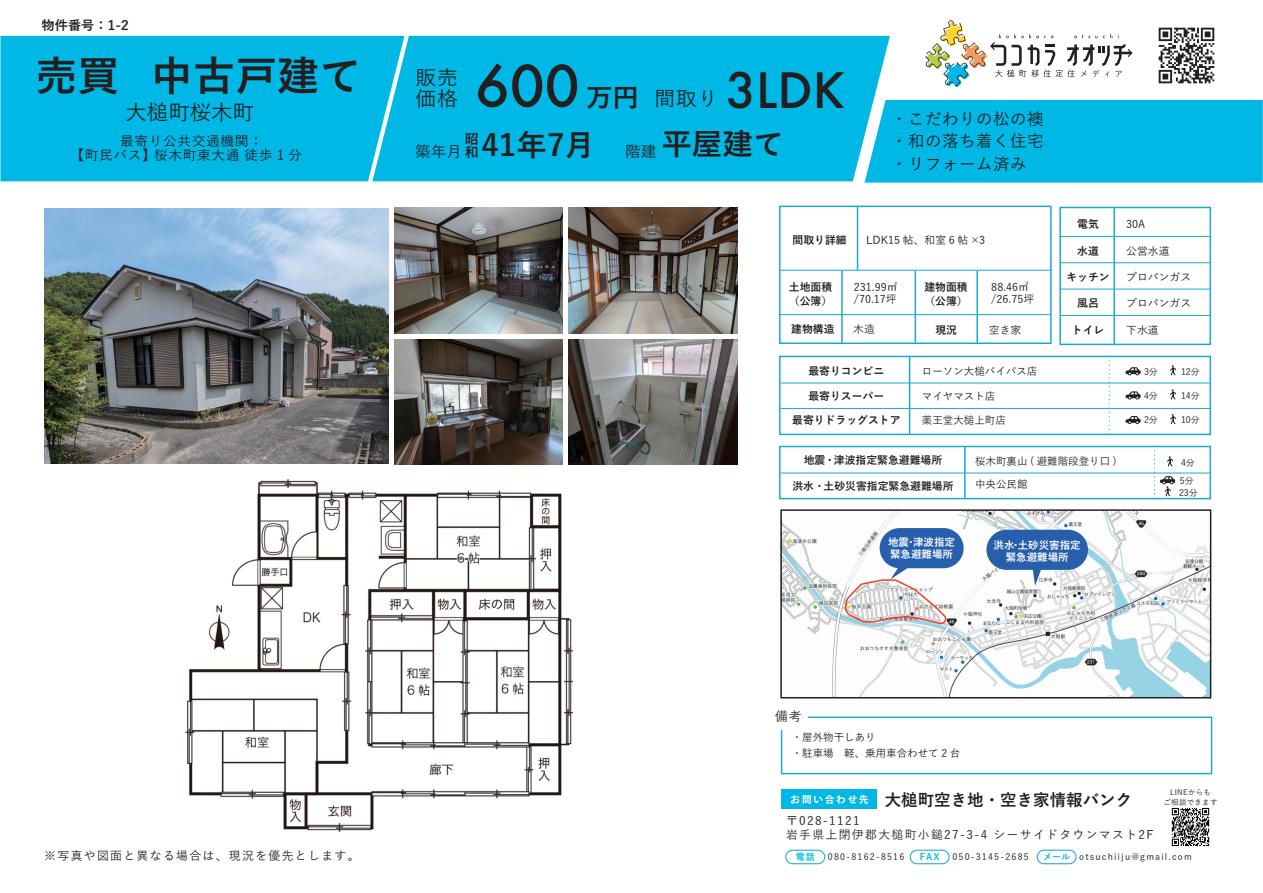
<style>
.page{position:relative;width:1263px;height:893px;background:#fff}
.page>*{position:absolute;margin:0;border:0;box-sizing:border-box;transform-origin:0 0}
.t1{font:500 55.35px "Futura";color:#231f20}
.t2{font:500 47.4px "Futura";color:#231f20}
.t3{font:700 41.25px "Yu Go";color:#231f20}
.t4{font:700 30px "Yu Go";color:#231f20}
.t5{font:500 21px "Yu Go";color:#231f20}
.t6{font:500 20.25px/21.3px "Yu Go";color:#231f20}
.t7{font:500 16.5px/22.5px "Yu Go";letter-spacing:.03em;color:#231f20;text-align:justify}
.t8{font:700 16.5px "Yu Go";color:#231f20}
.t9{font:500 15.3px "Yu Go";color:#231f20}
.t10{font:700 13.65px "Yu Go";color:#231f20}
.t11{font:500 13.5px/14.1px "Yu Go";letter-spacing:.04em;color:#231f20}
.t12{font:700 12.9px "Yu Go";color:#231f20}
.t13{font:500 12.9px "Yu Go";color:#231f20}
.t14{font:500 11.85px/14.4px "Yu Go";letter-spacing:.11em;color:#231f20}
.t15{font:700 10.8px/14.4px "Yu Go";color:#231f20}
.t16{font:500 10.8px/11.4px "Yu Go";color:#231f20}
.t17{font:500 10.5px/15.5px "Yu Go";color:#231f20}
.t18{font:700 10.5px/12.5px "Yu Go";color:#fff}
.t19{font:700 9.6px "Koz Go Pr 6 N";letter-spacing:.19em;color:#fff}
.t20{font:500 9px/11.7px "Yu Go";letter-spacing:.13em;color:#231f20}
.t21{font:700 9px "Yu Go";color:#00b8e6}
.t22{font:500 7.5px/9.8px "Yu Go";letter-spacing:.03em;color:#231f20;text-align:center}
.s1{font-family:"Yu Go";font-weight:700;font-size:25.8px}
.s2{font-family:"Yu Go";font-size:20.25px}
.s3{font-size:13.65px}
.s4{font-weight:500;font-size:15.3px}
.s5{font-weight:700;color:#00b8e6}
</style>
<div class="page">
<div style="left:0;top:36px;width:890px;height:145px;background:#00b8e6"></div>
<svg style="left:365px;top:35px;width:47px;height:147px;background:#1abfe8"></svg>
<div style="left:864px;top:100px;width:399px;height:83px;background:#00b8e6"></div>
<img style="left:1158px;top:27px;width:57px;height:57px">
<svg style="left:925px;top:20px;width:207px;height:67px"></svg>
<svg style="left:1125px;top:367px;width:15px;height:8px"></svg>
<svg style="left:1170px;top:365px;width:6px;height:10px"></svg>
<svg style="left:1125px;top:391px;width:15px;height:9px"></svg>
<svg style="left:1170px;top:389px;width:6px;height:11px"></svg>
<svg style="left:1125px;top:416px;width:15px;height:8px"></svg>
<svg style="left:1170px;top:414px;width:6px;height:10px"></svg>
<div style="left:779px;top:356px;width:432px;height:79px;border:1px solid #19a9d3"></div>
<hr style="left:909px;top:357px;width:1px;height:77px;background:#19a9d3">
<hr style="left:781px;top:383px;width:429px;height:1px;background:#19a9d3">
<hr style="left:781px;top:408px;width:429px;height:1px;background:#19a9d3">
<svg style="left:1108px;top:357px;width:2px;height:77px"></svg>
<div style="left:779px;top:446px;width:432px;height:53px;border:1px solid #19a9d3"></div>
<hr style="left:964px;top:447px;width:1px;height:52px;background:#19a9d3">
<hr style="left:781px;top:473px;width:429px;height:1px;background:#19a9d3">
<div style="left:781px;top:716px;width:431px;height:58px;border:1px solid #19a9d3"></div>
<div style="left:770px;top:705px;width:38px;height:24px;background:#fff"></div>
<div style="left:781px;top:789px;width:96px;height:19px;background:#00b8e6"></div>
<div style="left:785px;top:850px;width:40px;height:14px;border:1px solid #19a9d3;border-radius:7px"></div>
<div style="left:910px;top:850px;width:40px;height:14px;border:1px solid #19a9d3;border-radius:7px"></div>
<div style="left:1037px;top:850px;width:39px;height:14px;border:1px solid #19a9d3;border-radius:7px"></div>
<img style="left:1171px;top:807px;width:39px;height:40px">
<img style="left:782px;top:511px;width:427px;height:185px">
<div style="left:780px;top:509px;width:431px;height:189px;border:1px solid #231f20"></div>
<img style="left:44px;top:208px;width:345px;height:256px">
<img style="left:569px;top:339px;width:168px;height:125px">
<img style="left:394px;top:339px;width:168px;height:125px">
<img style="left:569px;top:208px;width:168px;height:125px">
<img style="left:394px;top:208px;width:168px;height:125px">
<div style="left:880px;top:528px;width:84px;height:40px;background:#275fac;border-radius:20px"></div>
<svg style="left:1030px;top:570px;width:18px;height:16px"></svg>
<div style="left:986px;top:530px;width:102px;height:40px;background:#275fac;border-radius:20px"></div>
<svg style="left:843px;top:542px;width:104px;height:82px"></svg>
<div style="left:1059px;top:207px;width:152px;height:138px;border:1px solid #19a9d3"></div>
<hr style="left:1113px;top:207px;width:2px;height:137px;background:#19a9d3">
<hr style="left:1060px;top:236px;width:150px;height:1px;background:#19a9d3">
<hr style="left:1060px;top:262px;width:150px;height:1px;background:#19a9d3">
<hr style="left:1060px;top:289px;width:150px;height:1px;background:#19a9d3">
<hr style="left:1060px;top:315px;width:150px;height:1px;background:#19a9d3">
<img style="left:186px;top:479px;width:386px;height:352px">
<svg style="left:1154px;top:447px;width:21px;height:52px"></svg>
<div style="left:779px;top:206px;width:273px;height:138px;border:1px solid #19a9d3"></div>
<hr style="left:857px;top:206px;width:1px;height:64px;background:#19a9d3">
<hr style="left:780px;top:270px;width:271px;height:1px;background:#19a9d3">
<hr style="left:780px;top:314px;width:271px;height:1px;background:#19a9d3">
<hr style="left:914px;top:270px;width:2px;height:73px;background:#19a9d3">
<hr style="left:976px;top:270px;width:2px;height:73px;background:#19a9d3">
<hr style="left:841px;top:271px;width:2px;height:72px;background:#19a9d3">
<p class="t12" style="left:42px;top:18px;width:88px">物件番号：1-2</p>
<h3 class="t3" style="left:36px;top:52px;width:86px">売買</h3>
<h3 class="t3" style="left:151px;top:52px;width:212px">中古戸建て</h3>
<h3 class="t5" style="left:125px;top:93px;width:130px">大槌町桜木町</h3>
<p class="t11" style="left:71px;top:133px;width:233px;text-indent:50px">最寄り公共交通機関：<br>【町民バス】桜木町東大通徒歩 1 分</p>
<p class="t14" style="left:44px;top:846px;width:317px">※写真や図面と異なる場合は、現況を優先とします。</p>
<h3 class="t6" style="left:416px;top:64px;width:44px">販売価格</h3>
<h1 class="t1" style="left:475px;top:55px;width:245px">600 <span class="s1">万円</span> <span class="s2">間取り</span></h1>
<h2 class="t2" style="left:726px;top:64px;width:120px">3LDK</h2>
<h3 class="t9" style="left:415px;top:137px;width:49px">築年月</h3>
<h3 class="t4" style="left:465px;top:128px;width:320px"><span class="s3">和</span>41年7月 <span class="s4">階建</span>平屋建て</h3>
<p class="t10" style="left:465px;top:131px;width:21px">昭</p>
<h3 class="t7" style="left:891px;top:105px;width:154px">・こだわりの松の襖・和の落ち着く住宅・リフォーム済み</h3>
<p class="t15" style="left:792px;top:233px;width:56px">間取り詳細</p>
<p class="t16" style="left:866px;top:233px;width:120px">LDK15 帖、和室 6 帖×3</p>
<p class="t15" style="left:789px;top:280px;width:45px">土地面積（公簿）</p>
<p class="t16" style="left:854px;top:280px;width:45px">231.99㎡/70.17坪</p>
<p class="t15" style="left:924px;top:280px;width:45px">建物面積（公簿）</p>
<p class="t16" style="left:991px;top:280px;width:44px">88.46㎡/26.75坪</p>
<p class="t15" style="left:791px;top:322px;width:45px">建物構造</p>
<p class="t16" style="left:853px;top:322px;width:23px">木造</p>
<p class="t15" style="left:935px;top:323px;width:23px">現況</p>
<p class="t16" style="left:989px;top:323px;width:34px">空き家</p>
<p class="t15" style="left:1077px;top:217px;width:23px">電気</p>
<p class="t15" style="left:1077px;top:244px;width:23px">水道</p>
<p class="t15" style="left:1066px;top:270px;width:45px">キッチン</p>
<p class="t15" style="left:1077px;top:296px;width:23px">風呂</p>
<p class="t15" style="left:1072px;top:323px;width:34px">トイレ</p>
<p class="t16" style="left:1126px;top:217px;width:21px">30A</p>
<p class="t16" style="left:1126px;top:244px;width:45px">公営水道</p>
<p class="t16" style="left:1126px;top:270px;width:66px">プロパンガス</p>
<p class="t16" style="left:1126px;top:296px;width:66px">プロパンガス</p>
<p class="t16" style="left:1126px;top:323px;width:34px">下水道</p>
<p class="t15" style="left:808px;top:364px;width:77px">最寄りコンビニ</p>
<p class="t15" style="left:808px;top:389px;width:77px">最寄りスーパー</p>
<p class="t15" style="left:792px;top:413px;width:110px">最寄りドラッグストア</p>
<p class="t15" style="left:804px;top:453px;width:140px">地震・津波指定緊急避難場所</p>
<p class="t15" style="left:792px;top:479px;width:163px">洪水・土砂災害指定緊急避難場所</p>
<p class="t17" style="left:922px;top:362px;width:117px">ローソン大槌バイパス店</p>
<p class="t20" style="left:1181px;top:364px;width:20px">12分</p>
<p class="t20" style="left:1144px;top:364px;width:15px">3分</p>
<p class="t17" style="left:922px;top:387px;width:75px">マイヤマスト店</p>
<p class="t20" style="left:1181px;top:388px;width:20px">14分</p>
<p class="t20" style="left:1144px;top:388px;width:15px">4分</p>
<p class="t17" style="left:922px;top:411px;width:86px">薬王堂大槌上町店</p>
<p class="t20" style="left:1181px;top:413px;width:20px">10分</p>
<p class="t20" style="left:1144px;top:413px;width:15px">2分</p>
<p class="t17" style="left:975px;top:452px;width:143px">桜木町裏山 ( 避難階段登り口 )</p>
<p class="t20" style="left:1181px;top:455px;width:15px">4分</p>
<p class="t17" style="left:975px;top:475px;width:54px">中央公民館</p>
<p class="t20" style="left:1179px;top:474px;width:20px">5分<br>23分</p>
<p class="t13" style="left:775px;top:704px;width:28px">備考</p>
<p class="t18" style="left:888px;top:536px;width:68px">地震・津波指定緊急避難場所</p>
<p class="t18" style="left:994px;top:539px;width:89px;text-align:center">洪水・土砂災害指定緊急避難場所</p>
<p class="t17" style="left:792px;top:728px;width:170px">・屋外物干しあり<br>・駐車場　軽、乗用車合わせて 2 台</p>
<h3 class="t8" style="left:885px;top:790px;width:249px">大槌町空き地・空き家情報バンク</h3>
<p class="t14" style="left:786px;top:812px;width:369px">〒028-1121<br>岩手県上閉伊郡大槌町小鎚27-3-4 シーサイドタウンマスト2F</p>
<p class="t19" style="left:791px;top:794px;width:79px">お問い合わせ先</p>
<p class="t22" style="left:1163px;top:787px;width:55px">LINEからも<br>ご相談できます</p>
<p class="t21" style="left:796px;top:852px;width:21px">電話</p>
<p class="t20" style="left:828px;top:849px;width:78px">080-8162-8516</p>
<p class="t20" style="left:952px;top:849px;width:78px">050-3145-2685</p>
<p class="t21" style="left:920px;top:852px;width:21px">FAX</p>
<p class="t20" style="left:1043px;top:849px;width:150px"><span class="s5">メール</span> otsuchiiju@gmail.com</p>
</div>
